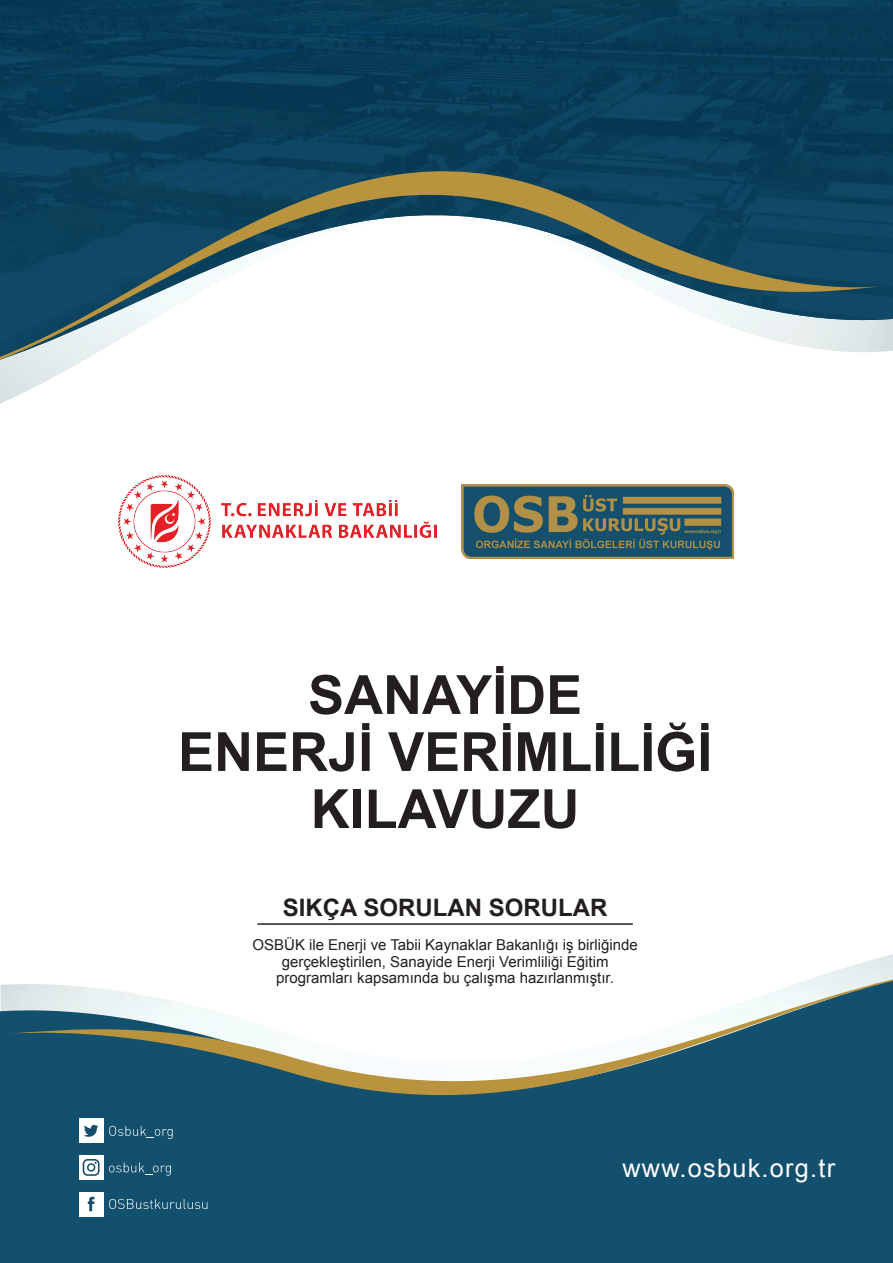
<style>
.page{position:relative;width:893px;height:1263px;background:#fff}
.page>*{position:absolute;margin:0;border:0;box-sizing:border-box;transform-origin:0 0}
.t1{font:700 54px/57px "Arial";color:#231f20;text-align:center}
.t2{font:25.35px "Arial";letter-spacing:.05em;color:#fff}
.t3{font:700 24px "Arial";color:#231f20}
.t4{font:15px/16.5px "Arial";color:#231f20;text-align:center}
</style>
<div class="page">
<img style="left:0;top:360px;width:84px;height:44px">
<img style="left:0;top:0;width:893px;height:352px">
<svg style="left:0;top:86px;width:885px;height:274px"></svg>
<div style="left:0;top:984px;width:893px;height:279px;background:#13506d"></div>
<svg style="left:5px;top:979px;width:888px;height:165px;fill:#13506d"></svg>
<svg style="left:109px;top:1199px;width:98px;height:10px"></svg>
<div style="left:79px;top:1192px;width:24px;height:24px;background:#fff"></div>
<svg style="left:88px;top:1197px;width:6px;height:14px"></svg>
<div style="left:79px;top:1119px;width:24px;height:24px;background:#fff"></div>
<svg style="left:84px;top:1125px;width:14px;height:12px"></svg>
<svg style="left:109px;top:1126px;width:64px;height:13px"></svg>
<div style="left:79px;top:1155px;width:24px;height:24px;background:#fff"></div>
<svg style="left:83px;top:1159px;width:17px;height:17px"></svg>
<svg style="left:109px;top:1162px;width:62px;height:13px"></svg>
<img style="left:462px;top:484px;width:272px;height:75px">
<hr style="left:257px;top:923px;width:376px;height:2px;background:#231f20">
<img style="left:119px;top:475px;width:317px;height:93px">
<h1 class="t1" style="left:178px;top:668px;width:536px">SANAYİDE<br>ENERJİ VERİMLİLİĞİ<br>KILAVUZU</h1>
<h3 class="t3" style="left:283px;top:892px;width:326px">SIKÇA SORULAN SORULAR</h3>
<p class="t4" style="left:252px;top:937px;width:387px">OSBÜK ile Enerji ve Tabii Kaynaklar Bakanlığı iş birliğinde gerçekleştirilen, Sanayide Enerji Verimliliği Eğitim programları kapsamında bu çalışma hazırlanmıştır.</p>
<h2 class="t2" style="left:622px;top:1151px;width:214px">www.osbuk.org.tr</h2>
</div>
